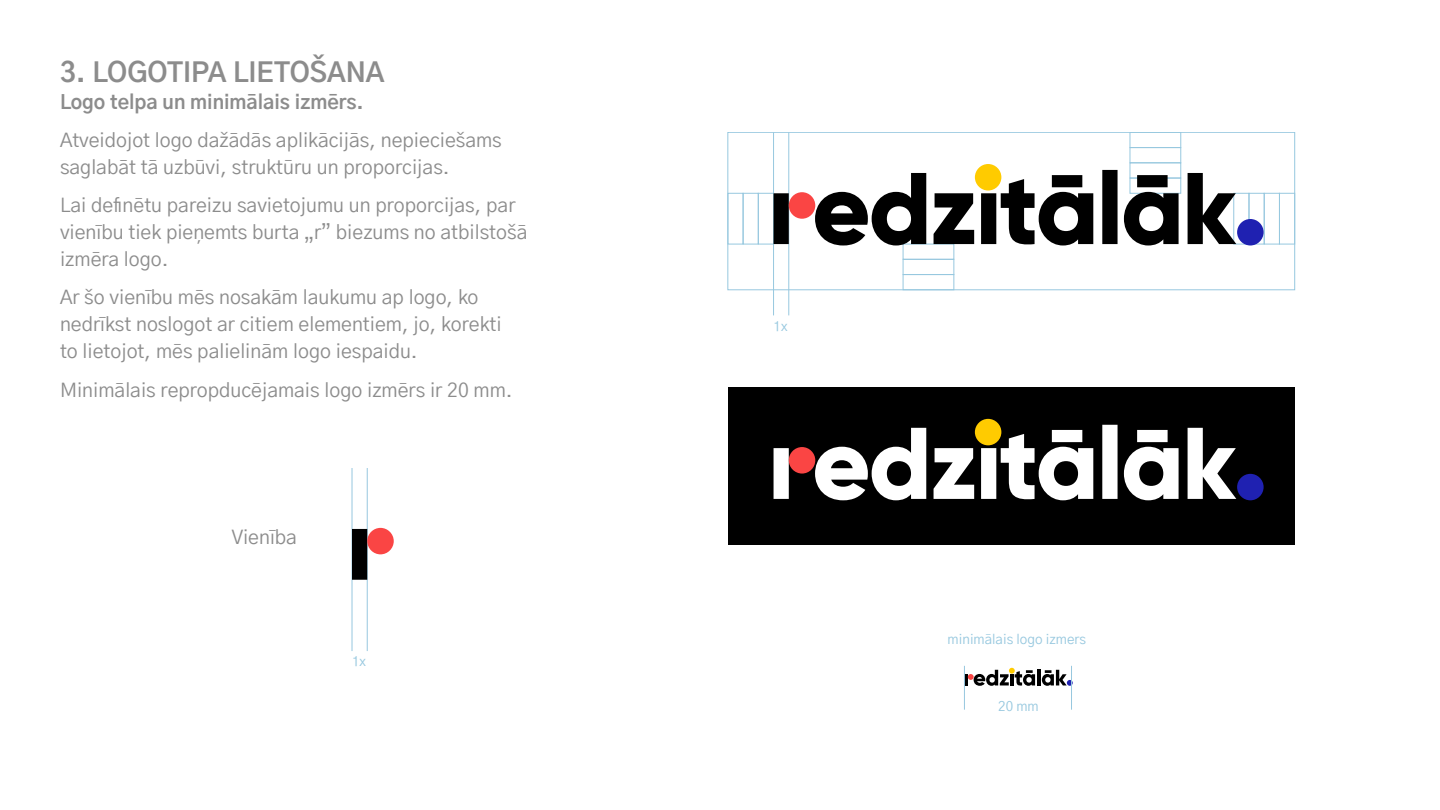
<style>
.page{position:relative;width:1440px;height:810px;background:#fff}
.page>*{position:absolute;margin:0;border:0;box-sizing:border-box;transform-origin:0 0}
.t1{font:700 27px "Gothic A1";color:#8c8c8c}
.t2{font:19.5px/27px "Gothic A1";color:#8c8c8c}
.t3{font:700 19.5px "Gothic A1";color:#8c8c8c}
.t4{font:13.5px "Gothic A1";color:#97c8df}
</style>
<div class="page">
<div style="left:728px;top:132px;width:567px;height:158px;border:1px solid #97c8df"></div>
<div style="left:728px;top:387px;width:567px;height:158px;background:#000"></div>
<div style="left:758px;top:193px;width:16px;height:51px;border:1px solid #97c8df"></div>
<div style="left:743px;top:193px;width:16px;height:51px;border:1px solid #97c8df"></div>
<div style="left:728px;top:193px;width:15px;height:51px;border:1px solid #97c8df"></div>
<div style="left:1249px;top:193px;width:16px;height:51px;border:1px solid #97c8df"></div>
<div style="left:1264px;top:193px;width:16px;height:51px;border:1px solid #97c8df"></div>
<div style="left:1279px;top:193px;width:16px;height:51px;border:1px solid #97c8df"></div>
<div style="left:1233px;top:193px;width:16px;height:51px;border:1px solid #97c8df"></div>
<div style="left:1130px;top:162px;width:51px;height:16px;border:1px solid #97c8df"></div>
<div style="left:1130px;top:178px;width:51px;height:16px;border:1px solid #97c8df"></div>
<div style="left:1130px;top:147px;width:51px;height:16px;border:1px solid #97c8df"></div>
<div style="left:1130px;top:132px;width:51px;height:16px;border:1px solid #97c8df"></div>
<div style="left:903px;top:259px;width:51px;height:16px;border:1px solid #97c8df"></div>
<div style="left:903px;top:274px;width:51px;height:16px;border:1px solid #97c8df"></div>
<div style="left:903px;top:244px;width:51px;height:16px;border:1px solid #97c8df"></div>
<hr style="left:773px;top:132px;width:1px;height:183px;background:#97c8df">
<hr style="left:788px;top:132px;width:1px;height:183px;background:#97c8df">
<svg style="left:815px;top:173px;width:111px;height:73px"></svg>
<svg style="left:934px;top:193px;width:40px;height:51px"></svg>
<div style="left:981px;top:193px;width:15px;height:51px;background:#000"></div>
<div style="left:774px;top:193px;width:15px;height:51px;background:#000"></div>
<svg style="left:1001px;top:175px;width:92px;height:71px"></svg>
<div style="left:1102px;top:170px;width:16px;height:74px;background:#000"></div>
<svg style="left:1124px;top:175px;width:55px;height:71px"></svg>
<svg style="left:1188px;top:173px;width:48px;height:71px"></svg>
<div style="left:1237px;top:219px;width:27px;height:27px;background:#1f21b1;border-radius:50%"></div>
<div style="left:975px;top:164px;width:26px;height:27px;background:#ffcb00;border-radius:50%"></div>
<div style="left:789px;top:192px;width:26px;height:27px;background:#fa4544;border-radius:50%"></div>
<hr style="left:964px;top:674px;width:4px;height:11px;background:#000">
<hr style="left:1037px;top:669px;width:3px;height:16px;background:#000">
<svg style="left:1042px;top:670px;width:31px;height:16px"></svg>
<svg style="left:968px;top:668px;width:67px;height:18px"></svg>
<svg style="left:815px;top:428px;width:111px;height:72px"></svg>
<svg style="left:934px;top:448px;width:40px;height:51px"></svg>
<div style="left:981px;top:448px;width:15px;height:51px;background:#fff"></div>
<div style="left:774px;top:448px;width:15px;height:51px;background:#fff"></div>
<svg style="left:1001px;top:430px;width:92px;height:71px"></svg>
<div style="left:1102px;top:425px;width:16px;height:74px;background:#fff"></div>
<svg style="left:1124px;top:430px;width:55px;height:70px"></svg>
<svg style="left:1188px;top:428px;width:48px;height:71px"></svg>
<div style="left:1237px;top:474px;width:27px;height:26px;background:#1f21b1;border-radius:50%"></div>
<div style="left:975px;top:419px;width:26px;height:26px;background:#ffcb00;border-radius:50%"></div>
<div style="left:789px;top:447px;width:26px;height:27px;background:#fa4544;border-radius:50%"></div>
<hr style="left:1071px;top:666px;width:1px;height:44px;background:#97c8df">
<hr style="left:964px;top:666px;width:1px;height:44px;background:#97c8df">
<hr style="left:352px;top:468px;width:1px;height:183px;background:#97c8df">
<hr style="left:367px;top:468px;width:1px;height:183px;background:#97c8df">
<div style="left:352px;top:529px;width:15px;height:51px;background:#000"></div>
<div style="left:367px;top:528px;width:27px;height:26px;background:#fa4544;border-radius:50%"></div>
<h1 class="t1" style="left:60px;top:50px;width:326px">3. LOGOTIPA LIETOŠANA</h1>
<p class="t3" style="left:60px;top:86px;width:305px">Logo telpa un minimālais izmērs.</p>
<p class="t2" style="left:60px;top:126px;width:443px">Atveidojot logo dažādās aplikācijās, nepieciešams saglabāt tā uzbūvi, struktūru un proporcijas.</p>
<p class="t2" style="left:60px;top:191px;width:469px">Lai definētu pareizu savietojumu un proporcijas, par vienību tiek pieņemts burta „r” biezums no atbilstošā izmēra logo.</p>
<p class="t2" style="left:60px;top:283px;width:443px">Ar šo vienību mēs nosakām laukumu ap logo, ko nedrīkst noslogot ar citiem elementiem, jo, korekti to lietojot, mēs palielinām logo iespaidu.</p>
<p class="t2" style="left:60px;top:375px;width:454px">Minimālais repropducējamais logo izmērs ir 20 mm.</p>
<p class="t2" style="left:232px;top:523px;width:67px">Vienība</p>
<p class="t4" style="left:352px;top:651px;width:15px">1x</p>
<p class="t4" style="left:774px;top:316px;width:15px">1x</p>
<p class="t4" style="left:948px;top:629px;width:140px">minimālais logo izmers</p>
<p class="t4" style="left:998px;top:696px;width:42px">20 mm</p>
</div>
